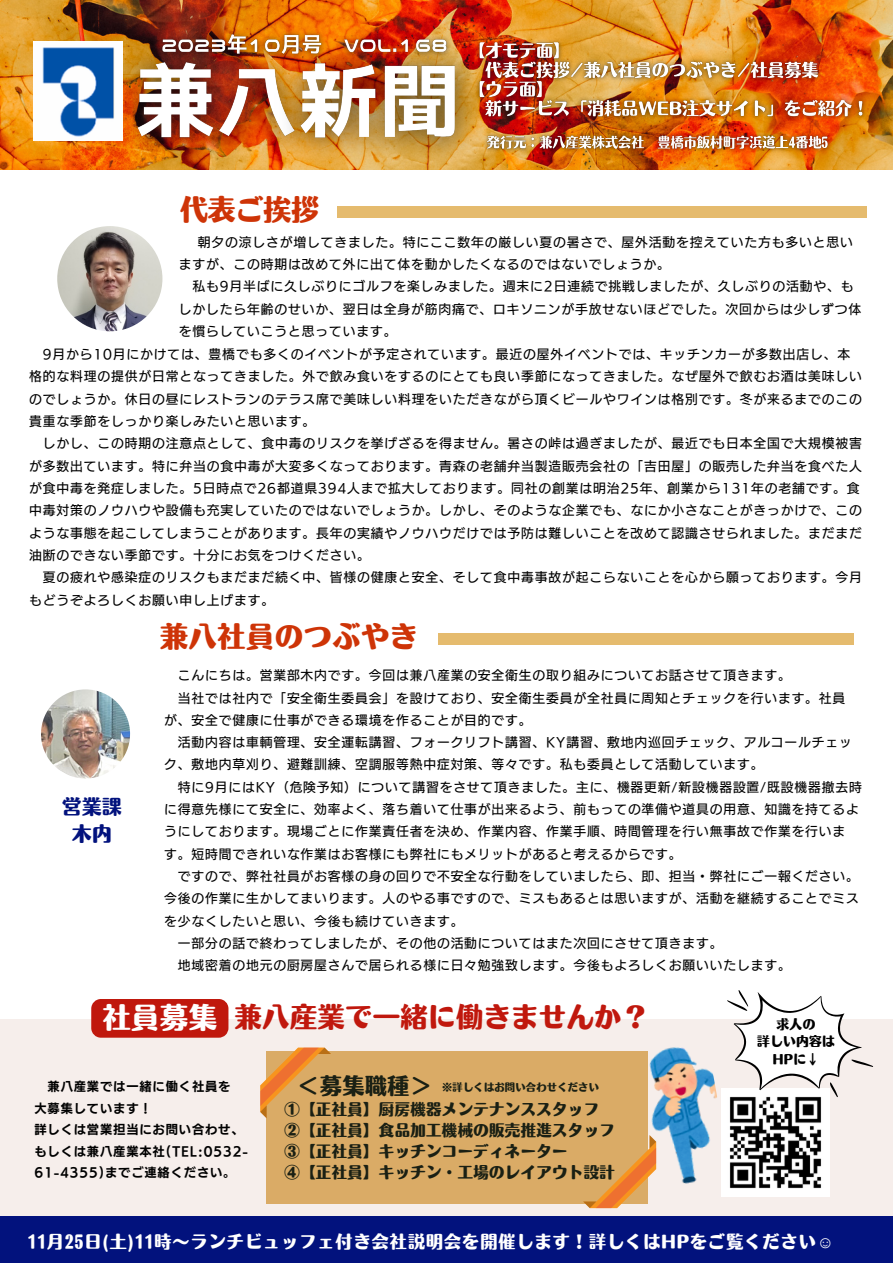
<style>
.page{position:relative;width:893px;height:1264px;background:#fff}
.page>*{position:absolute;margin:0;border:0;box-sizing:border-box;transform-origin:0 0}
.t1{font:27.9px "Motoya Ma Aporo Std W8";letter-spacing:.03em;color:#ce3407}
.t2{font:27.9px "Motoya Ma Aporo Std W8";color:#fff}
.t3{font:27.75px "Motoya Ma Aporo Std W8";color:#ce3407}
.t4{font:26.85px "Motoya Ma Aporo Std W8";letter-spacing:.03em;color:#c0180d}
.t5{font:21.75px "Motoya Ma Aporo Std W8";color:#1a2014}
.t6{font:19.5px "Motoya Ma Aporo Std W8";color:#02127d}
.t7{font:16.95px "Motoya Ma Aporo Std W8";letter-spacing:.07em;color:#fff}
.t8{font:15.3px "Motoya Ma Aporo Std W8";letter-spacing:.03em;color:#1a2014}
.t9{font:13.05px/22.8px "Canva UD Kakugo Large Pr 6 N B";letter-spacing:.07em;color:#000}
.t10{font:13.05px/22.8px "Canva UD Kakugo Large Pr 6 N M";letter-spacing:.07em;color:#000}
.t11{font:12.75px/22.4px "Canva UD Kakugo Large Pr 6 N M";letter-spacing:.07em;color:#000}
.t12{font:12.6px "Motoya Ma Aporo Std W8";letter-spacing:.03em;color:#000}
.t13{font:12.3px/21.5px "Canva UD Kakugo Large Pr 6 N B";letter-spacing:.07em;color:#000}
.t14{font:10.2px "Motoya Ma Aporo Std W8";letter-spacing:.03em;color:#1a2014}
.s1{font-family:"Canva UD Kakugo Large Pr 6 N M"}
.s2{font-family:"Liberation Serif";font-weight:700}
</style>
<div class="page">
<img style="left:0;top:0;width:892px;height:169px">
<div style="left:337px;top:207px;width:529px;height:11px;background:#e5bb6e"></div>
<img style="left:57px;top:226px;width:105px;height:105px;border-radius:50%">
<img style="left:103px;top:30px;width:388px;height:140px">
<img style="left:468px;top:34px;width:402px;height:92px">
<img style="left:153px;top:25px;width:303px;height:39px">
<img style="left:33px;top:41px;width:89px;height:99px">
<div style="left:0;top:1019px;width:892px;height:243px;background:#f6eeeb"></div>
<div style="left:266px;top:1050px;width:381px;height:153px;background:#daab66"></div>
<img style="left:634px;top:1047px;width:83px;height:137px">
<svg style="left:260px;top:1047px;width:71px;height:71px"></svg>
<svg style="left:583px;top:1135px;width:73px;height:73px"></svg>
<img style="left:721px;top:1088px;width:108px;height:108px">
<svg style="left:726px;top:990px;width:147px;height:107px"></svg>
<img style="left:481px;top:129px;width:352px;height:26px">
<div style="left:91px;top:999px;width:137px;height:38px;background:#c0180d"></div>
<div style="left:439px;top:633px;width:414px;height:12px;background:#e5bb6e"></div>
<img style="left:41px;top:689px;width:89px;height:89px;border-radius:50%">
<div style="left:0;top:1215px;width:892px;height:47px;background:#02127d"></div>
<p class="t3" style="left:180px;top:195px;width:141px">代表ご挨拶</p>
<p class="t11" style="left:179px;top:231px;width:675px;text-indent:19px">朝夕の涼しさが増してきました。特にここ数年の厳しい夏の暑さで、屋外活動を控えていた方も多いと思いますが、この時期は改めて外に出て体を動かしたくなるのではないでしょうか。</p>
<p class="t11" style="left:179px;top:275px;width:684px;text-indent:14px">私も9月半ばに久しぶりにゴルフを楽しみました。週末に2日連続で挑戦しましたが、久しぶりの活動や、もしかしたら年齢のせいか、翌日は全身が筋肉痛で、ロキソニンが手放せないほどでした。次回からは少しずつ体を慣らしていこうと思っています。</p>
<p class="t11" style="left:29px;top:343px;width:834px;text-indent:14px">9月から10月にかけては、豊橋でも多くのイベントが予定されています。最近の屋外イベントでは、キッチンカーが多数出店し、本格的な料理の提供が日常となってきました。外で飲み食いをするのにとても良い季節になってきました。なぜ屋外で飲むお酒は美味しいのでしょうか。休日の昼にレストランのテラス席で美味しい料理をいただきながら頂くビールやワインは格別です。冬が来るまでのこの貴重な季節をしっかり楽しみたいと思います。</p>
<p class="t11" style="left:29px;top:432px;width:834px;text-indent:14px">しかし、この時期の注意点として、食中毒のリスクを挙げざるを得ません。暑さの峠は過ぎましたが、最近でも日本全国で大規模被害が多数出ています。特に弁当の食中毒が大変多くなっております。青森の老舗弁当製造販売会社の「吉田屋」の販売した弁当を食べた人が食中毒を発症しました。5日時点で26都道県394人まで拡大しております。同社の創業は明治25年、創業から131年の老舗です。食中毒対策のノウハウや設備も充実していたのではないでしょうか。しかし、そのような企業でも、なにか小さなことがきっかけで、このような事態を起こしてしまうことがあります。長年の実績やノウハウだけでは予防は難しいことを改めて認識させられました。まだまだ油断のできない季節です。十分にお気をつけください。</p>
<p class="t11" style="left:29px;top:566px;width:831px;text-indent:14px">夏の疲れや感染症のリスクもまだまだ続く中、皆様の健康と安全、そして食中毒事故が起こらないことを心から願っております。今月もどうぞよろしくお願い申し上げます。</p>
<p class="t6" style="left:62px;top:796px;width:61px">営業課</p>
<p class="t6" style="left:72px;top:823px;width:41px">木内</p>
<p class="t1" style="left:160px;top:622px;width:259px">兼八社員のつぶやき</p>
<p class="t11" style="left:178px;top:664px;width:614px">こんにちは。営業部木内です。今回は兼八産業の安全衛生の取り組みについてお話させて頂きます。</p>
<p class="t11" style="left:164px;top:686px;width:682px;text-indent:14px">当社では社内で「安全衛生委員会」を設けており、安全衛生委員が全社員に周知とチェックを行います。社員が、安全で健康に仕事ができる環境を作ることが目的です。</p>
<p class="t11" style="left:164px;top:731px;width:689px;text-indent:14px">活動内容は車輌管理、安全運転講習、フォークリフト講習、KY講習、敷地内巡回チェック、アルコールチェック、敷地内草刈り、避難訓練、空調服等熱中症対策、等々です。私も委員として活動しています。</p>
<p class="t11" style="left:164px;top:775px;width:699px;text-indent:14px">特に9月にはKY（危険予知）について講習をさせて頂きました。主に、機器更新/新設機器設置/既設機器撤去時に得意先様にて安全に、効率よく、落ち着いて仕事が出来るよう、前もっての準備や道具の用意、知識を持てるようにしております。現場ごとに作業責任者を決め、作業内容、作業手順、時間管理を行い無事故で作業を行いま<br>す。短時間できれいな作業はお客様にも弊社にもメリットがあると考えるからです。</p>
<p class="t11" style="left:164px;top:865px;width:696px;text-align:justify;text-indent:14px">ですので、弊社社員がお客様の身の回りで不安全な行動をしていましたら、即、担当・弊社にご一報ください。今後の作業に生かしてまいります。人のやる事ですので、ミスもあるとは思いますが、活動を継続することでミスを少なくしたいと思い、今後も続けていきます。</p>
<p class="t11" style="left:178px;top:931px;width:546px">一部分の話で終わってしましたが、その他の活動についてはまた次回にさせて頂きます。</p>
<p class="t11" style="left:178px;top:954px;width:614px">地域密着の地元の厨房屋さんで居られる様に日々勉強致します。今後もよろしくお願いいたします。</p>
<p class="t2" style="left:103px;top:1003px;width:116px">社員募集</p>
<p class="t4" style="left:235px;top:1003px;width:415px">兼八産業で一緒に働きませんか？</p>
<p class="t13" style="left:48px;top:1075px;width:184px">兼八産業では一緒に働く社員を</p>
<p class="t13" style="left:34px;top:1097px;width:119px">大募集しています！</p>
<p class="t13" style="left:34px;top:1118px;width:215px">詳しくは営業担当にお問い合わせ、もしくは兼八産業本社(TEL:0532-<br>61-4355)までご連絡ください。</p>
<p class="t5" style="left:298px;top:1074px;width:135px">＜募集職種＞</p>
<p class="t14" style="left:442px;top:1082px;width:158px">※詳しくはお問い合わせください</p>
<p class="t8" style="left:284px;top:1101px;width:316px">①【正社員】厨房機器メンテナンススタッフ</p>
<p class="t8" style="left:284px;top:1122px;width:332px">②【正社員】食品加工機械の販売推進スタッフ</p>
<p class="t8" style="left:284px;top:1143px;width:284px">③【正社員】キッチンコーディネーター</p>
<p class="t8" style="left:284px;top:1164px;width:332px">④【正社員】キッチン・工場のレイアウト設計</p>
<p class="t9" style="left:332px;top:1077px;width:352px"><span class="s1">た！5月のテーマは「</span>企業や施設などのLGBTQ+に対する取り組みについて知っていること<span class="s1">」についてです。</span></p>
<p class="t10" style="left:332px;top:1122px;width:362px;text-indent:14px">その内容を記事にまとめましたので、ご興味がある方はぜひ御覧ください！⇒</p>
<p class="t12" style="left:776px;top:1017px;width:40px">求人の</p>
<p class="t12" style="left:757px;top:1035px;width:79px">詳しい内容は</p>
<p class="t12" style="left:772px;top:1052px;width:48px">HPに↓</p>
<p class="t7" style="left:28px;top:1233px;width:807px">11月25日 (土)11時〜ランチビュッフェ付き会社説明会を開催します！詳しくはHPをご覧ください<span class="s2">☺</span></p>
</div>
